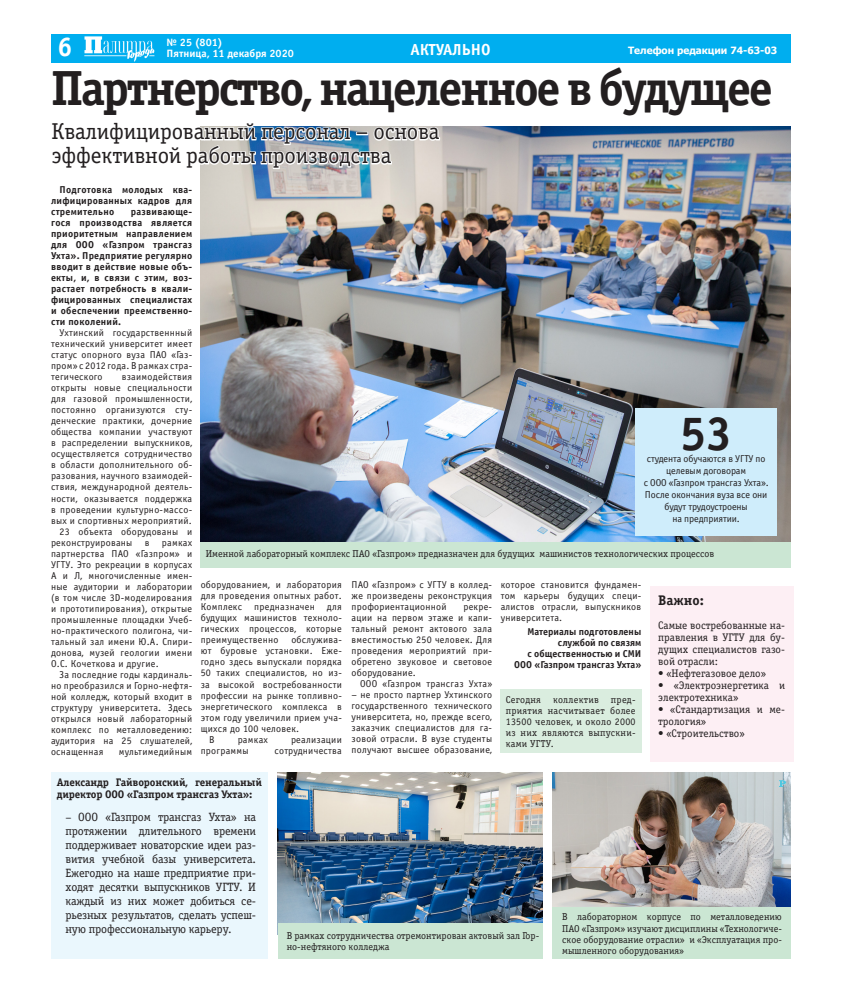
<style>
.page{position:relative;width:842px;height:993px;background:#fff}
.page>*{position:absolute;margin:0;border:0;box-sizing:border-box;transform-origin:0 0}
.t1{font:700 49.4px "Officina Serif C";letter-spacing:-.05em;color:#231f20}
.t2{font:700 48px "Officina Sans C";color:#231f20}
.t3{font:700 27px "Officina Sans C";color:#fff}
.t4{font:23px/24px "Officina Serif C";letter-spacing:-.01em;color:#231f20}
.t5{font:700 16px "Officina Sans C";color:#fff}
.t6{font:700 14px "Officina Serif C";color:#231f20}
.t7{font:12px/14px "Officina Serif C";letter-spacing:-.01em;color:#231f20;text-align:justify}
.t8{font:11px/12px "Officina Serif C";color:#231f20}
.t9{font:700 11px/12px "Officina Serif C";letter-spacing:-.01em;color:#231f20}
.t10{font:700 10.7px/10.5px "Officina Sans C";color:#fff}
.t11{font:10px/11px "Officina Sans C";letter-spacing:.025em;color:#231f20;text-align:justify}
.t12{font:10px/11px "Officina Serif C";color:#231f20;text-align:justify}
.t13{font:700 10px/11px "Officina Sans C";letter-spacing:.025em;color:#231f20;text-align:justify}
.t14{font:10px/12px "Officina Sans C";letter-spacing:-.01em;color:#231f20;text-align:center}
.t15{font:700 10px/11px "Officina Sans C";color:#231f20;text-align:right}
.t16{font:700 10px "Tahoma";color:#fff}
.s1{font-size:11px}
</style>
<div class="page">
<div style="left:51px;top:34px;width:740px;height:28px;background:#00aeef"></div>
<img style="left:84px;top:36px;width:71px;height:25px">
<img style="left:201px;top:126px;width:590px;height:415px">
<img style="left:200px;top:126px;width:241px;height:47px">
<div style="left:650px;top:586px;width:143px;height:175px;background:#fdeff4"></div>
<div style="left:636px;top:408px;width:141px;height:128px;background:#cfedfb"></div>
<div style="left:51px;top:772px;width:217px;height:186px;background:#eaf7fd"></div>
<img style="left:553px;top:772px;width:238px;height:134px">
<img style="left:278px;top:772px;width:265px;height:150px">
<div style="left:553px;top:906px;width:238px;height:52px;background:#cbe6d3"></div>
<div style="left:278px;top:922px;width:265px;height:36px;background:#cbe6d3"></div>
<div style="left:200px;top:542px;width:591px;height:25px;background:#cbe6d3"></div>
<div style="left:500px;top:689px;width:141px;height:64px;background:#daeddf"></div>
<svg style="left:779px;top:780px;width:6px;height:6px"></svg>
<h3 class="t3" style="left:58px;top:32px;width:17px">6</h3>
<h3 class="t5" style="left:410px;top:41px;width:82px">АКТУАЛЬНО</h3>
<p class="t16" style="left:628px;top:43px;width:151px">Телефон редакции 74-63-03</p>
<p class="t10" style="left:167px;top:38px;width:129px">№ 25 (801)<br>Пятница, 11 декабря 2020</p>
<h1 class="t1" style="left:51px;top:60px;width:723px">Партнерство, нацеленное в будущее</h1>
<h3 class="t4" style="left:52px;top:120px;width:389px">Квалифицированный персонал – основа эффективной работы производства</h3>
<p class="t13" style="left:51px;top:184px;width:143px;text-indent:8px">Подготовка молодых ква&shy;лифицированных кадров для стремительно</p>
<p class="t13" style="left:51px;top:206px;width:143px;text-indent:80px">развивающе&shy;гося производства является приоритетным направлением для ООО «Газпром трансгаз Ухта». Предприятие регулярно вводит в действие новые объ&shy;екты, и, в связи с этим, воз&shy;растает потребность в квали&shy;фицированных специалистах и обеспечении преемственно&shy;сти поколений.</p>
<p class="t11" style="left:51px;top:327px;width:143px;text-indent:8px">Ухтинский государственнный технический университет имеет статус опорного вуза ПАО «Газ&shy;пром» с 2012 года. В рамках стра&shy;тегического</p>
<p class="t11" style="left:122px;top:371px;width:72px">взаимодействия</p>
<p class="t11" style="left:51px;top:382px;width:143px">открыты новые специальности</p>
<p class="t11" style="left:51px;top:393px;width:143px">для газовой промышленности,</p>
<p class="t11" style="left:51px;top:404px;width:143px">постоянно организуются сту-</p>
<p class="t11" style="left:51px;top:415px;width:143px">денческие практики, дочерние</p>
<p class="t11" style="left:51px;top:426px;width:143px">общества компании участвуют</p>
<p class="t11" style="left:51px;top:437px;width:143px">в распределении выпускников,</p>
<p class="t11" style="left:51px;top:448px;width:143px">осуществляется сотрудничество</p>
<p class="t11" style="left:51px;top:459px;width:143px">в области дополнительного об-</p>
<p class="t11" style="left:51px;top:470px;width:143px">разования, научного взаимодей-</p>
<p class="t11" style="left:51px;top:481px;width:143px">ствия, международной деятель-</p>
<p class="t11" style="left:51px;top:492px;width:143px">ности, оказывается поддержка</p>
<p class="t11" style="left:51px;top:503px;width:143px">в проведении культурно-массо-</p>
<p class="t11" style="left:51px;top:514px;width:142px">вых и спортивных мероприятий.</p>
<p class="t11" style="left:60px;top:525px;width:134px">23 объекта оборудованы и</p>
<p class="t11" style="left:51px;top:536px;width:143px">реконструированы в рамках</p>
<p class="t11" style="left:51px;top:547px;width:143px">партнерства ПАО «Газпром» и</p>
<p class="t11" style="left:51px;top:558px;width:143px">УГТУ. Это рекреации в корпусах</p>
<p class="t11" style="left:51px;top:569px;width:143px">А и Л, многочисленные имен-</p>
<p class="t11" style="left:51px;top:580px;width:143px">ные аудитории и лаборатории</p>
<p class="t11" style="left:51px;top:591px;width:143px">(в том числе 3D-моделирования</p>
<p class="t11" style="left:51px;top:602px;width:143px">и прототипирования), открытые</p>
<p class="t11" style="left:51px;top:613px;width:143px">промышленные площадки Учеб-</p>
<p class="t11" style="left:51px;top:624px;width:143px">но-практического полигона, чи-</p>
<p class="t11" style="left:51px;top:635px;width:143px">тальный зал имени Ю.А. Спири-</p>
<p class="t11" style="left:51px;top:646px;width:143px">донова, музей геологии имени</p>
<p class="t11" style="left:51px;top:657px;width:109px">О.С. Кочеткова и другие.</p>
<p class="t11" style="left:60px;top:668px;width:134px">За последние годы кардиналь-</p>
<p class="t11" style="left:51px;top:679px;width:143px">но преобразился и Горно-нефтя-</p>
<p class="t11" style="left:51px;top:690px;width:143px">ной колледж, который входит в</p>
<p class="t11" style="left:51px;top:701px;width:143px">структуру университета. Здесь</p>
<p class="t11" style="left:51px;top:712px;width:143px">открылся новый лабораторный</p>
<p class="t11" style="left:51px;top:723px;width:143px">комплекс по металловедению:</p>
<p class="t11" style="left:51px;top:734px;width:143px">аудитория на 25 слушателей,</p>
<p class="t11" style="left:51px;top:745px;width:54px">оснащенная</p>
<p class="t11" style="left:119px;top:745px;width:75px">мультимедийным</p>
<h2 class="t2" style="left:680px;top:406px;width:54px">53</h2>
<p class="t14" style="left:644px;top:464px;width:126px">целевым договорам<br>с ООО «Газпром трансгаз Ухта».<br>После окончания вуза все они будут трудоустроены<br>на предприятии.</p>
<p class="t14" style="left:647px;top:452px;width:120px">студента обучаются в УГТУ по</p>
<p class="t12" style="left:206px;top:548px;width:510px">Именной лабораторный комплекс ПАО «Газпром» предназначен для будущих машинистов технологических процессов</p>
<p class="t11" style="left:201px;top:579px;width:143px">оборудованием, и лаборатория для проведения опытных работ.<br>Комплекс предназначен для будущих машинистов техноло&shy;гических процессов, которые преимущественно</p>
<p class="t11" style="left:291px;top:634px;width:52px">обслужива-</p>
<p class="t11" style="left:201px;top:645px;width:143px">ют буровые установки. Еже-</p>
<p class="t11" style="left:201px;top:656px;width:143px">годно здесь выпускали порядка</p>
<p class="t11" style="left:201px;top:667px;width:143px">50 таких специалистов, но из-</p>
<p class="t11" style="left:201px;top:678px;width:143px">за высокой востребованности</p>
<p class="t11" style="left:201px;top:689px;width:143px">профессии на рынке топливно-</p>
<p class="t11" style="left:201px;top:700px;width:143px">энергетического комплекса в</p>
<p class="t11" style="left:201px;top:711px;width:143px">этом году увеличили прием уча-</p>
<p class="t11" style="left:201px;top:722px;width:100px">щихся до 100 человек.</p>
<p class="t11" style="left:209px;top:733px;width:7px">В</p>
<p class="t11" style="left:238px;top:733px;width:32px">рамках</p>
<p class="t11" style="left:291px;top:733px;width:52px">реализации</p>
<p class="t11" style="left:201px;top:744px;width:49px">программы</p>
<p class="t11" style="left:275px;top:744px;width:69px">сотрудничества</p>
<p class="t11" style="left:352px;top:579px;width:142px">ПАО «Газпром» с УГТУ в коллед&shy;же произведены реконструкция профориентационной</p>
<p class="t11" style="left:352px;top:601px;width:142px;text-indent:112px">рекре&shy;ации на первом этаже и капи&shy;тальный ремонт актового зала вместимостью 250 человек. Для проведения мероприятий при&shy;обретено звуковое и световое оборудование.</p>
<p class="t11" style="left:360px;top:678px;width:134px">ООО «Газпром трансгаз Ухта»</p>
<p class="t11" style="left:352px;top:689px;width:142px">– не просто партнер Ухтинского государственного технического университета, но, прежде всего, заказчик специалистов для га&shy;зовой отрасли. В вузе студенты получают высшее образование,</p>
<p class="t11" style="left:501px;top:579px;width:142px">которое становится фундамен&shy;том карьеры будущих специ&shy;алистов отрасли, выпускников университета.</p>
<p class="t15" style="left:514px;top:626px;width:129px">Материалы подготовлены службой по связям<br>с общественностью и СМИ<br>ООО «Газпром трансгаз Ухта»</p>
<p class="t12" style="left:506px;top:693px;width:131px">Сегодня коллектив пред&shy;приятия насчитывает более 13500 человек, и около 2000 из них являются выпускни&shy;ками УГТУ.</p>
<h3 class="t6" style="left:658px;top:592px;width:47px">Важно:</h3>
<p class="t8" style="left:658px;top:619px;width:128px;text-align:justify">Самые востребованные на&shy;правления в УГТУ для бу&shy;дущих специалистов газо&shy;вой отрасли:</p>
<p class="t8" style="left:658px;top:667px;width:109px">• «Нефтегазовое дело»</p>
<p class="t8" style="left:658px;top:679px;width:128px">• «Электроэнергетика и электротехника»</p>
<p class="t8" style="left:658px;top:703px;width:128px">• «Стандартизация и ме&shy;трология»</p>
<p class="t8" style="left:658px;top:727px;width:88px">• «Строительство»</p>
<p class="t9" style="left:57px;top:776px;width:207px">Александр Гайворонский, генеральный директор ООО «Газпром трансгаз Ухта»:</p>
<p class="t7" style="left:65px;top:810px;width:192px"><span class="s1">–</span> ООО «Газпром трансгаз Ухта» на протяжении длительного времени поддерживает новаторские идеи раз&shy;вития учебной базы университета.<br>Ежегодно на наше предприятие при&shy;ходят десятки выпускников УГТУ. И каждый из них может добиться се&shy;рьезных результатов, сделать успеш&shy;ную профессиональную карьеру.</p>
<p class="t12" style="left:287px;top:929px;width:254px">В рамках сотрудничества отремонтирован актовый зал Гор&shy;но-нефтяного колледжа</p>
<p class="t12" style="left:562px;top:911px;width:221px">В лабораторном корпусе по металловедению ПАО «Газпром» изучают дисциплины «Технологиче&shy;ское оборудование отрасли» и «Эксплуатация про&shy;мышленного оборудования»</p>
</div>
